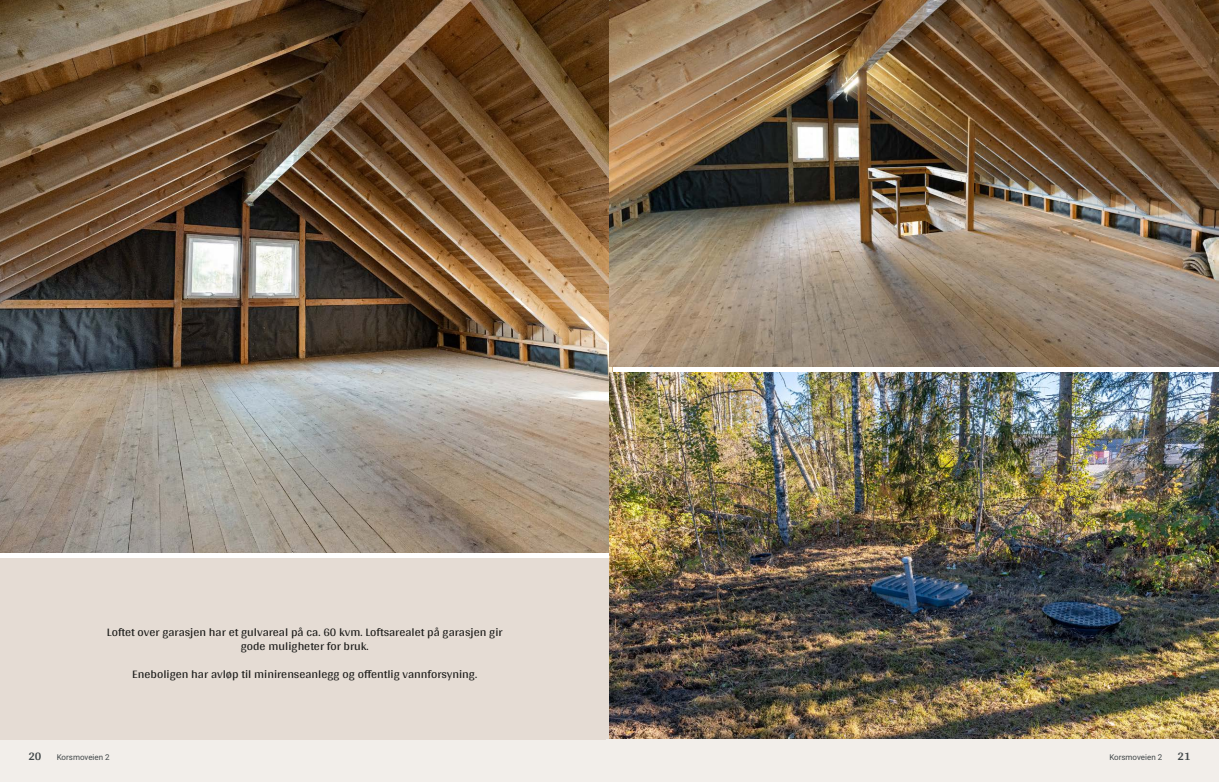
<style>
.page{position:relative;width:1219px;height:782px;background:#fff}
.page>*{position:absolute;margin:0;border:0;box-sizing:border-box;transform-origin:0 0}
.t1{font:12px/14px "Arya";color:#1d1d1b;text-align:center}
.t2{font:700 12px "Arya";color:#414749}
.t3{font:8px "Roboto Vitec";color:#414749}
</style>
<div class="page">
<img style="left:0;top:0;width:612px;height:552px">
<div style="left:0;top:739px;width:612px;height:42px;background:#f2eeea"></div>
<div style="left:0;top:558px;width:612px;height:181px;background:#e5dcd4"></div>
<img style="left:609px;top:0;width:610px;height:367px">
<img style="left:609px;top:372px;width:610px;height:367px">
<div style="left:607px;top:739px;width:612px;height:42px;background:#f2eeea"></div>
<p class="t1" style="left:107px;top:624px;width:397px">Loftet over garasjen har et gulvareal på ca. 60 kvm. Loftsarealet på garasjen gir gode muligheter for bruk.</p>
<p class="t1" style="left:132px;top:666px;width:346px">Eneboligen har avløp til minirenseanlegg og offentlig vannforsyning.</p>
<p class="t2" style="left:28px;top:749px;width:15px">20</p>
<p class="t3" style="left:57px;top:751px;width:54px">Korsmoveien 2</p>
<p class="t3" style="left:1109px;top:751px;width:54px">Korsmoveien 2</p>
<p class="t2" style="left:1177px;top:749px;width:15px">21</p>
</div>
